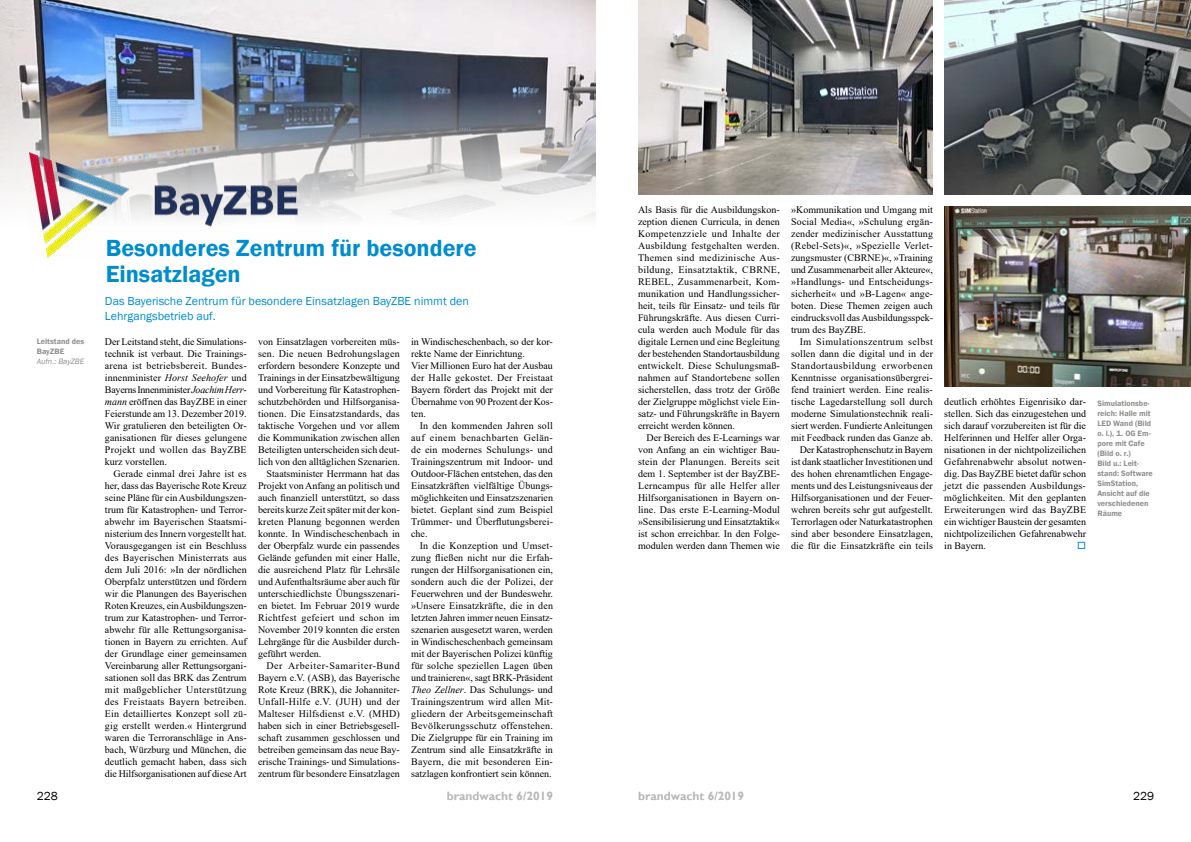
<style>
.page{position:relative;width:1191px;height:842px;background:#fff}
.page>*{position:absolute;margin:0;border:0;box-sizing:border-box;transform-origin:0 0}
.t1{font:600 24px/26px "Franklin Gothic";color:#008dcd}
.t2{font:12px/14.4px "Franklin Gothic";color:#008dcd}
.t3{font:700 12px "Gill Sans";color:#b6b7b6}
.t4{font:12px "Franklin Gothic";color:#000}
.t5{font:10px/12px "Times New Roman";color:#000;text-align:justify}
.t6{font:10px "Times New Roman";letter-spacing:.02em;color:#000}
.t7{font:10px "Times New Roman";letter-spacing:.03em;color:#000}
.t8{font:10px "Times New Roman";letter-spacing:.05em;color:#000}
.t9{font:600 8px/10px "Franklin Gothic";color:#8f908e}
.t10{font:italic 8px "Franklin Gothic";color:#8f908e}
.s1{font-style:italic}
</style>
<div class="page">
<img style="left:0;top:0;width:595px;height:219px">
<img style="left:29px;top:153px;width:292px;height:106px">
<img style="left:638px;top:0;width:295px;height:194px">
<img style="left:944px;top:206px;width:247px;height:181px">
<img style="left:944px;top:0;width:247px;height:194px">
<p class="t9" style="left:37px;top:336px;width:49px">Leitstand des<br>BayZBE</p>
<p class="t10" style="left:37px;top:356px;width:49px">Aufn.: BayZBE</p>
<h1 class="t1" style="left:106px;top:235px;width:372px">Besonderes Zentrum für besondere<br>Einsatzlagen</h1>
<p class="t2" style="left:105px;top:294px;width:365px">Das Bayerische Zentrum für besondere Einsatzlagen BayZBE nimmt den<br>Lehrgangsbetrieb auf.</p>
<p class="t5" style="left:105px;top:335px;width:143px">Der Leitstand steht, die Simulations&shy;technik ist verbaut. Die Trainings&shy;arena ist betriebsbereit. Bundes&shy;innenminister <span class="s1">Horst Seehofer</span> und Bayerns Innenminister <span class="s1">Joachim Herr&shy;mann</span> eröffnen das BayZBE in einer Feierstunde am 13. Dezember 2019.<br>Wir gratulieren den beteiligten Or&shy;ganisationen für dieses gelungene Projekt und wollen das BayZBE kurz vorstellen.</p>
<p class="t5" style="left:105px;top:467px;width:143px;text-indent:8px">Gerade einmal drei Jahre ist es her, dass das Bayerische Rote Kreuz seine Pläne für ein Ausbildungszen&shy;trum für Katastrophen- und Terror&shy;abwehr im Bayerischen Staatsmi&shy;nisterium des Innern vorgestellt hat.<br>Vorausgegangen ist ein Beschluss des Bayerischen Ministerrats aus dem Juli 2016: »In der nördlichen Oberpfalz unterstützen und fördern wir die Planungen des Bayerischen Roten Kreuzes, ein Ausbildungszen&shy;trum zur Katastrophen- und Terror&shy;abwehr für alle Rettungsorganisa&shy;tionen in Bayern zu errichten. Auf der Grundlage einer gemeinsamen Vereinbarung aller Rettungsorgani&shy;sationen soll das BRK das Zentrum mit maßgeblicher Unterstützung des Freistaats Bayern betreiben.<br>Ein detailliertes Konzept soll zü&shy;gig erstellt werden.« Hintergrund waren die Terroranschläge in Ans&shy;bach, Würzburg und München, die deutlich gemacht haben, dass sich die Hilfsorganisationen auf diese Art</p>
<p class="t5" style="left:258px;top:335px;width:143px">von Einsatzlagen vorbereiten müs-</p>
<p class="t6" style="left:258px;top:346px;width:143px">sen. Die neuen Bedrohungslagen</p>
<p class="t5" style="left:258px;top:359px;width:143px">erfordern besondere Konzepte und</p>
<p class="t5" style="left:258px;top:371px;width:143px">Trainings in der Einsatzbewältigung</p>
<p class="t5" style="left:258px;top:383px;width:143px">und Vorbereitung für Katastrophen-</p>
<p class="t5" style="left:258px;top:395px;width:143px">schutzbehörden und Hilfsorganisa-</p>
<p class="t5" style="left:258px;top:407px;width:143px">tionen. Die Einsatzstandards, das</p>
<p class="t5" style="left:258px;top:419px;width:143px">taktische Vorgehen und vor allem</p>
<p class="t5" style="left:258px;top:431px;width:143px">die Kommunikation zwischen allen</p>
<p class="t5" style="left:258px;top:443px;width:143px">Beteiligten unterscheiden sich deut-</p>
<p class="t5" style="left:258px;top:455px;width:143px">lich von den alltäglichen Szenarien.</p>
<p class="t5" style="left:266px;top:467px;width:135px">Staatsminister Herrmann hat das</p>
<p class="t5" style="left:258px;top:479px;width:143px">Projekt von Anfang an politisch und</p>
<p class="t5" style="left:258px;top:491px;width:143px">auch finanziell unterstützt, so dass</p>
<p class="t5" style="left:258px;top:503px;width:143px">bereits kurze Zeit später mit der kon-</p>
<p class="t5" style="left:258px;top:515px;width:143px">kreten Planung begonnen werden</p>
<p class="t5" style="left:258px;top:527px;width:143px">konnte. In Windischeschenbach in</p>
<p class="t5" style="left:258px;top:539px;width:143px">der Oberpfalz wurde ein passendes</p>
<p class="t5" style="left:258px;top:551px;width:143px">Gelände gefunden mit einer Halle,</p>
<p class="t5" style="left:258px;top:563px;width:143px">die ausreichend Platz für Lehrsäle</p>
<p class="t5" style="left:258px;top:575px;width:143px">und Aufenthaltsräume aber auch für</p>
<p class="t5" style="left:258px;top:587px;width:143px">unterschiedlichste Übungsszenari-</p>
<p class="t5" style="left:258px;top:599px;width:143px">en bietet. Im Februar 2019 wurde</p>
<p class="t7" style="left:258px;top:610px;width:143px">Richtfest gefeiert und schon im</p>
<p class="t5" style="left:258px;top:623px;width:143px">November 2019 konnten die ersten</p>
<p class="t5" style="left:258px;top:635px;width:143px">Lehrgänge für die Ausbilder durch-</p>
<p class="t5" style="left:258px;top:647px;width:65px">geführt werden.</p>
<p class="t8" style="left:266px;top:658px;width:135px">Der Arbeiter-Samariter-Bund</p>
<p class="t5" style="left:258px;top:671px;width:143px">Bayern e.V. (ASB), das Bayerische</p>
<p class="t5" style="left:258px;top:683px;width:143px">Rote Kreuz (BRK), die Johanniter-</p>
<p class="t7" style="left:258px;top:694px;width:143px">Unfall-Hilfe e.V. (JUH) und der</p>
<p class="t6" style="left:258px;top:706px;width:143px">Malteser Hilfsdienst e.V. (MHD)</p>
<p class="t5" style="left:258px;top:719px;width:143px">haben sich in einer Betriebsgesell-</p>
<p class="t5" style="left:258px;top:731px;width:143px">schaft zusammen geschlossen und</p>
<p class="t5" style="left:258px;top:743px;width:143px">betreiben gemeinsam das neue Bay-</p>
<p class="t5" style="left:258px;top:755px;width:143px">erische Trainings- und Simulations-</p>
<p class="t5" style="left:258px;top:767px;width:143px">zentrum für besondere Einsatzlagen</p>
<p class="t5" style="left:411px;top:335px;width:143px;text-align:left">in Windischeschenbach, so der kor&shy;rekte Name der Einrichtung.<br>Vier Millionen Euro hat der Ausbau der Halle gekostet. Der Freistaat<br>Bayern fördert das Projekt mit der<br>Übernahme von 90 Prozent der Kos&shy;ten.</p>
<p class="t5" style="left:411px;top:419px;width:143px;text-indent:8px">In den kommenden Jahren soll auf einem benachbarten Gelän&shy;de ein modernes Schulungs- und Trainingszentrum mit Indoor- und Outdoor-Flächen entstehen, das den Einsatzkräften vielfältige Übungs&shy;möglichkeiten und Einsatzszenarien bietet. Geplant sind zum Beispiel Trümmer- und Überflutungsberei&shy;che.</p>
<p class="t5" style="left:411px;top:539px;width:143px;text-indent:8px">In die Konzeption und Umset&shy;zung fließen nicht nur die Erfah&shy;rungen der Hilfsorganisationen ein, sondern auch die der Polizei, der Feuerwehren und der Bundeswehr. »Unsere Einsatzkräfte, die in den letzten Jahren immer neuen Einsatz&shy;szenarien ausgesetzt waren, werden in Windischeschenbach gemeinsam mit der Bayerischen Polizei künftig für solche speziellen Lagen üben und trainieren«, sagt BRK-Präsident <span class="s1">Theo Zellner</span>. Das Schulungs- und Trainingszentrum wird allen Mit&shy;gliedern der Arbeitsgemeinschaft Bevölkerungsschutz offenstehen.<br>Die Zielgruppe für ein Training im Zentrum sind alle Einsatzkräfte in Bayern, die mit besonderen Ein&shy;satzlagen konfrontiert sein können.</p>
<p class="t5" style="left:638px;top:203px;width:143px">Als Basis für die Ausbildungskon&shy;zeption dienen Curricula, in denen Kompetenzziele und Inhalte der Ausbildung festgehalten werden.<br>Themen sind medizinische Aus&shy;bildung, Einsatztaktik, CBRNE, REBEL, Zusammenarbeit, Kom&shy;munikation und Handlungssicher&shy;heit, teils für Einsatz- und teils für Führungskräfte. Aus diesen Curri&shy;cula werden auch Module für das digitale Lernen und eine Begleitung der bestehenden Standortausbildung entwickelt. Diese Schulungsmaß&shy;nahmen auf Standortebene sollen sicherstellen, dass trotz der Größe der Zielgruppe möglichst viele Ein&shy;satz- und Führungskräfte in Bayern erreicht werden können.</p>
<p class="t5" style="left:638px;top:431px;width:143px;text-indent:8px">Der Bereich des E-Learnings war von Anfang an ein wichtiger Bau&shy;stein der Planungen. Bereits seit dem 1. September ist der BayZBE-Lerncampus für alle Helfer aller Hilfsorganisationen in Bayern on&shy;line. Das erste E-Learning-Modul »Sensibilisierung und Einsatztaktik« ist schon erreichbar. In den Folge&shy;modulen werden dann Themen wie</p>
<p class="t5" style="left:791px;top:203px;width:143px">»Kommunikation und Umgang mit Social Media«, »Schulung ergän&shy;zender medizinischer Ausstattung (Rebel-Sets)«, »Spezielle Verlet&shy;zungsmuster (CBRNE)«, »Training und Zusammenarbeit aller Akteure«, »Handlungs- und Entscheidungs&shy;sicherheit« und »B-Lagen« ange&shy;boten. Diese Themen zeigen auch eindrucksvoll das Ausbildungsspek&shy;trum des BayZBE.</p>
<p class="t5" style="left:791px;top:335px;width:143px;text-align:right">Im Simulationszentrum selbst sollen dann die digital und in der Standortausbildung erworbenen Kenntnisse organisationsübergrei&shy;fend trainiert werden. Eine realis&shy;tische Lagedarstellung soll durch moderne Simulationstechnik reali&shy;siert werden. Fundierte Anleitungen mit Feedback runden das Ganze ab.<br>Der Katastrophenschutz in Bayern ist dank staatlicher Investitionen und des hohen ehrenamtlichen Engage&shy;ments und des Leistungsniveaus der Hilfsorganisationen und der Feuer&shy;wehren bereits sehr gut aufgestellt.<br>Terrorlagen oder Naturkatastrophen sind aber besondere Einsatzlagen, die für die Einsatzkräfte ein teils</p>
<p class="t5" style="left:944px;top:395px;width:143px">deutlich erhöhtes Eigenrisiko dar&shy;stellen. Sich das einzugestehen und sich darauf vorzubereiten ist für die Helferinnen und Helfer aller Orga&shy;nisationen in der nichtpolizeilichen Gefahrenabwehr absolut notwen&shy;dig. Das BayZBE bietet dafür schon jetzt die passenden Ausbildungs&shy;möglichkeiten. Mit den geplanten Erweiterungen wird das BayZBE ein wichtiger Baustein der gesamten nichtpolizeilichen Gefahrenabwehr in Bayern.</p>
<p class="t9" style="left:1097px;top:398px;width:57px">Simulationsbe&shy;reich: Halle mit<br>LED Wand (Bild o. l.), 1. OG Em&shy;pore mit Cafe (Bild o. r.)<br>Bild u.: Leit&shy;stand: Software<br>SimStation,<br>Ansicht auf die verschiedenen<br>Räume</p>
<p class="t4" style="left:37px;top:788px;width:23px">228</p>
<p class="t3" style="left:447px;top:788px;width:108px">brandwacht 6/2019</p>
<p class="t3" style="left:638px;top:788px;width:108px">brandwacht 6/2019</p>
<p class="t4" style="left:1133px;top:788px;width:23px">229</p>
</div>
